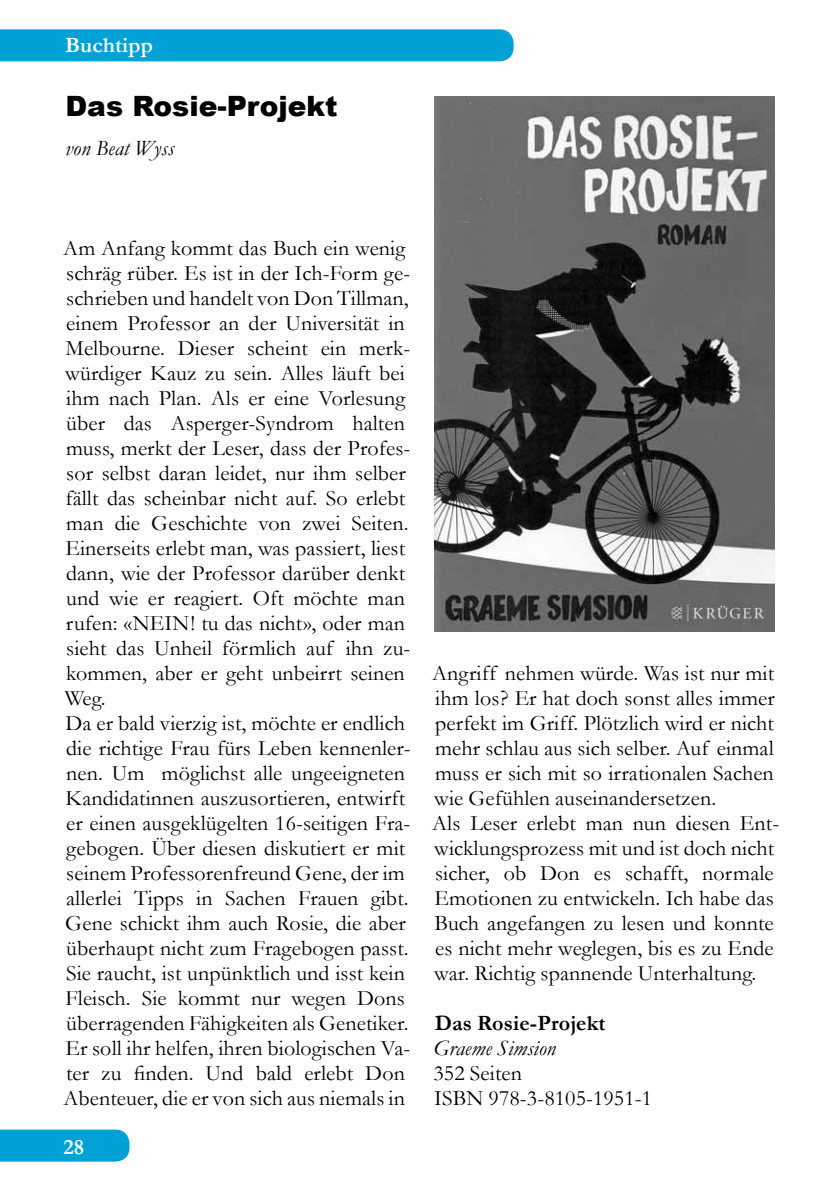
<style>
.page{position:relative;width:840px;height:1191px;background:#fff}
.page>*{position:absolute;margin:0;border:0;box-sizing:border-box;transform-origin:0 0}
.t1{font:900 28px "Arial";color:#000}
.t2{font:22px/25px "Garamond";letter-spacing:.005em;color:#000}
.t3{font:italic 22px "Garamond";letter-spacing:.005em;color:#000}
.t4{font:700 22px "Garamond";letter-spacing:.005em;color:#000}
.t5{font:700 22px "Garamond";letter-spacing:.005em;color:#fff}
</style>
<div class="page">
<div style="left:0;top:1129px;width:129px;height:32px;background:#00a1d4"></div>
<div style="left:0;top:29px;width:513px;height:32px;background:#00a1d4"></div>
<img style="left:434px;top:96px;width:340px;height:535px">
<p class="t5" style="left:65px;top:30px;width:89px">Buchtipp</p>
<p class="t1" style="left:65px;top:86px;width:273px">Das Rosie-Projekt</p>
<p class="t3" style="left:66px;top:133px;width:110px">von Beat Wyss</p>
<p class="t2" style="left:63px;top:235px;width:348px">Am Anfang kommt das Buch ein wenig schräg rüber. Es ist in der Ich-Form ge&shy;schrieben und handelt von Don Tillman, einem Professor an der Universität in Melbourne. Dieser scheint ein merk&shy;würdiger Kauz zu sein. Alles läuft bei ihm nach Plan. Als er eine Vorlesung über das Asperger-Syndrom halten muss, merkt der Leser, dass der Profes&shy;sor selbst daran leidet, nur ihm selber fällt das scheinbar nicht auf. So erlebt man die Geschichte von zwei Seiten.<br>Einerseits erlebt man, was passiert, liest dann, wie der Professor darüber denkt und wie er reagiert. Oft möchte man rufen: «NEIN! tu das nicht», oder man sieht das Unheil förmlich auf ihn zu&shy;kommen, aber er geht unbeirrt seinen Weg.<br>Da er bald vierzig ist, möchte er endlich die richtige Frau fürs Leben kennenler&shy;nen. Um möglichst alle ungeeigneten Kandidatinnen auszusortieren, entwirft er einen ausgeklügelten 16-seitigen Fra&shy;gebogen. Über diesen diskutiert er mit seinem Professorenfreund Gene, der im allerlei Tipps in Sachen Frauen gibt.<br>Gene schickt ihm auch Rosie, die aber überhaupt nicht zum Fragebogen passt.<br>Sie raucht, ist unpünktlich und isst kein Fleisch. Sie kommt nur wegen Dons überragenden Fähigkeiten als Genetiker.<br>Er soll ihr helfen, ihren biologischen Va&shy;ter zu finden. Und bald erlebt Don Abenteuer, die er von sich aus niemals in</p>
<p class="t5" style="left:63px;top:1131px;width:22px">28</p>
<p class="t2" style="left:432px;top:660px;width:348px">Angriff nehmen würde. Was ist nur mit ihm los? Er hat doch sonst alles immer perfekt im Griff. Plötzlich wird er nicht mehr schlau aus sich selber. Auf einmal muss er sich mit so irrationalen Sachen wie Gefühlen auseinandersetzen.<br>Als Leser erlebt man nun diesen Ent&shy;wicklungsprozess mit und ist doch nicht sicher, ob Don es schafft, normale Emotionen zu entwickeln. Ich habe das Buch angefangen zu lesen und konnte es nicht mehr weglegen, bis es zu Ende war. Richtig spannende Unterhaltung.</p>
<p class="t4" style="left:434px;top:1008px;width:172px">Das Rosie-Projekt</p>
<p class="t3" style="left:433px;top:1033px;width:124px">Graeme Simsion</p>
<p class="t2" style="left:433px;top:1060px;width:220px">352 Seiten<br>ISBN 978-3-8105-1951-1</p>
</div>
